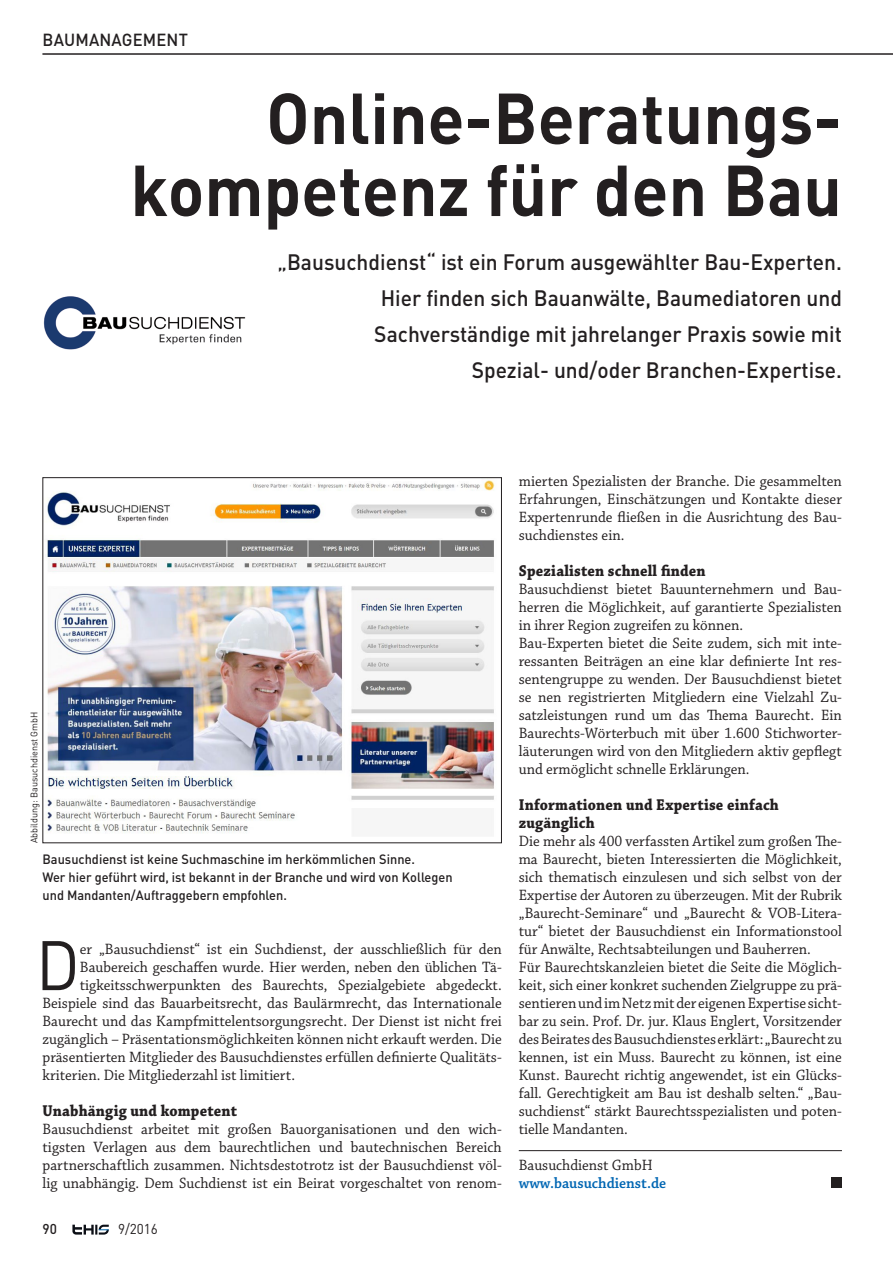
<style>
.page{position:relative;width:893px;height:1263px;background:#fff}
.page>*{position:absolute;margin:0;border:0;box-sizing:border-box;transform-origin:0 0}
.t1{font:700 70.8px/72px "DIN Pro";color:#231f20;text-align:right;scale:.95 1}
.t2{font:68.85px "DIN Pro";color:#231f20;scale:.95 1}
.t3{font:500 22.05px/36px "DIN Pro";color:#231f20;text-align:right;scale:.95 1}
.t4{font:500 17.4px "DIN Pro";letter-spacing:.01em;color:#231f20;scale:.95 1}
.t5{font:700 16.5px/18px "Chaparral Pro";letter-spacing:.01em;color:#231f20;scale:.91 1}
.t6{font:15.75px/18px "Chaparral Pro";color:#231f20;text-align:justify;scale:.95 1}
.t7{font:600 15.75px "Chaparral Pro";color:#0166b3;scale:.95 1}
.t8{font:14.1px "DIN Pro";color:#231f20;scale:.95 1}
.t9{font:500 14.1px "DIN Pro";color:#231f20;scale:.95 1}
.t10{font:500 13.35px/18px "DIN Pro";color:#231f20;scale:.95 1}
.t11{font:9.45px "DIN Pro";color:#231f20;scale:.95 1}
</style>
<div class="page">
<svg style="left:72px;top:1225px;width:37px;height:9px"></svg>
<hr style="left:43px;top:54px;width:850px;height:1px;background:#231f20">
<img style="left:43px;top:296px;width:203px;height:54px">
<hr style="left:519px;top:1150px;width:323px;height:1px;background:#231f20">
<img style="left:46px;top:480px;width:449px;height:353px">
<div style="left:832px;top:1177px;width:10px;height:11px;background:#231f20"></div>
<p class="t4" style="left:43px;top:28px;width:154px">BAUMANAGEMENT</p>
<h1 class="t1" style="left:130px;top:80px;width:750px">Online-Beratungs&shy;kompetenz für den Bau</h1>
<h3 class="t3" style="left:277px;top:243px;width:596px">„Bausuchdienst“ ist ein Forum ausgewählter Bau-Experten.<br>Hier finden sich Bauanwälte, Baumediatoren und Sachverständige mit jahrelanger Praxis sowie mit<br>Spezial- und/oder Branchen-Expertise.</h3>
<p class="t11" style="left:28px;top:843px;width:140px;rotate:-90deg">Abbildung: Bausuchdienst GmbH</p>
<p class="t10" style="left:43px;top:850px;width:433px">Bausuchdienst ist keine Suchmaschine im herkömmlichen Sinne.<br>Wer hier geführt wird, ist bekannt in der Branche und wird von Kollegen und Mandanten/Auftraggebern empfohlen.</p>
<h2 class="t2" style="left:36px;top:918px;width:48px">D</h2>
<p class="t6" style="left:80px;top:941px;width:446px">er „Bausuchdienst“ ist ein Suchdienst, der ausschließlich für den</p>
<p class="t6" style="left:80px;top:959px;width:446px">Baubereich geschaffen wurde. Hier werden, neben den üblichen Tä-</p>
<p class="t6" style="left:80px;top:977px;width:446px">tigkeitsschwerpunkten des Baurechts, Spezialgebiete abgedeckt.</p>
<p class="t6" style="left:43px;top:995px;width:485px">Beispiele sind das Bauarbeitsrecht, das Baulärmrecht, das Internationale</p>
<p class="t6" style="left:43px;top:1013px;width:485px">Baurecht und das Kampfmittelentsorgungsrecht. Der Dienst ist nicht frei</p>
<p class="t6" style="left:43px;top:1031px;width:485px">zugänglich – Präsentationsmöglichkeiten können nicht erkauft werden. Die</p>
<p class="t6" style="left:43px;top:1049px;width:485px">präsentierten Mitglieder des Bausuchdienstes erfüllen definierte Qualitäts-</p>
<p class="t6" style="left:43px;top:1067px;width:267px">kriterien. Die Mitgliederzahl ist limitiert.</p>
<p class="t5" style="left:43px;top:1102px;width:215px">Unabhängig und kompetent</p>
<p class="t6" style="left:43px;top:1121px;width:485px">Bausuchdienst arbeitet mit großen Bauorganisationen und den wich&shy;tigsten Verlagen aus dem baurechtlichen und bautechnischen Bereich partnerschaftlich zusammen. Nichtsdestotrotz ist der Bausuchdienst völ&shy;lig unabhängig. Dem Suchdienst ist ein Beirat vorgeschaltet von renom-</p>
<p class="t9" style="left:43px;top:1220px;width:17px">90</p>
<p class="t8" style="left:118px;top:1220px;width:44px">9/2016</p>
<p class="t6" style="left:519px;top:473px;width:342px">mierten Spezialisten der Branche. Die gesammelten Erfahrungen, Einschätzungen und Kontakte dieser Expertenrunde fließen in die Ausrichtung des Bau&shy;suchdienstes ein.</p>
<p class="t5" style="left:519px;top:562px;width:207px">Spezialisten schnell finden</p>
<p class="t6" style="left:519px;top:581px;width:342px;text-align:left">Bausuchdienst bietet Bauunternehmern und Bau&shy;herren die Möglichkeit, auf garantierte Spezialisten in ihrer Region zugreifen zu können.<br>Bau-Experten bietet die Seite zudem, sich mit inte&shy;ressanten Beiträgen an eine klar definierte Int res&shy;sentengruppe zu wenden. Der Bausuchdienst bietet se nen registrierten Mitgliedern eine Vielzahl Zu&shy;satzleistungen rund um das Thema Baurecht. Ein Baurechts-Wörterbuch mit über 1.600 Stichworter&shy;läuterungen wird von den Mitgliedern aktiv gepflegt und ermöglicht schnelle Erklärungen.</p>
<p class="t5" style="left:519px;top:796px;width:287px">Informationen und Expertise einfach zugänglich</p>
<p class="t6" style="left:519px;top:833px;width:342px;text-align:left">Die mehr als 400 verfassten Artikel zum großen The&shy;ma Baurecht, bieten Interessierten die Möglichkeit, sich thematisch einzulesen und sich selbst von der Expertise der Autoren zu überzeugen. Mit der Rubrik „Baurecht-Seminare“ und „Baurecht &amp; VOB-Litera&shy;tur“ bietet der Bausuchdienst ein Informationstool für Anwälte, Rechtsabteilungen und Bauherren.<br>Für Baurechtskanzleien bietet die Seite die Möglich&shy;keit, sich einer konkret suchenden Zielgruppe zu prä&shy;sentieren und im Netz mit der eigenen Expertise sicht&shy;bar zu sein. Prof. Dr. jur. Klaus Englert, Vorsitzender des Beirates des Bausuchdienstes erklärt: „Baurecht zu kennen, ist ein Muss. Baurecht zu können, ist eine Kunst. Baurecht richtig angewendet, ist ein Glücks&shy;fall. Gerechtigkeit am Bau ist deshalb selten.“ „Bau&shy;suchdienst“ stärkt Baurechtsspezialisten und poten&shy;tielle Mandanten.</p>
<p class="t6" style="left:519px;top:1157px;width:142px">Bausuchdienst GmbH</p>
<p class="t7" style="left:519px;top:1174px;width:157px">www.bausuchdienst.de</p>
</div>
